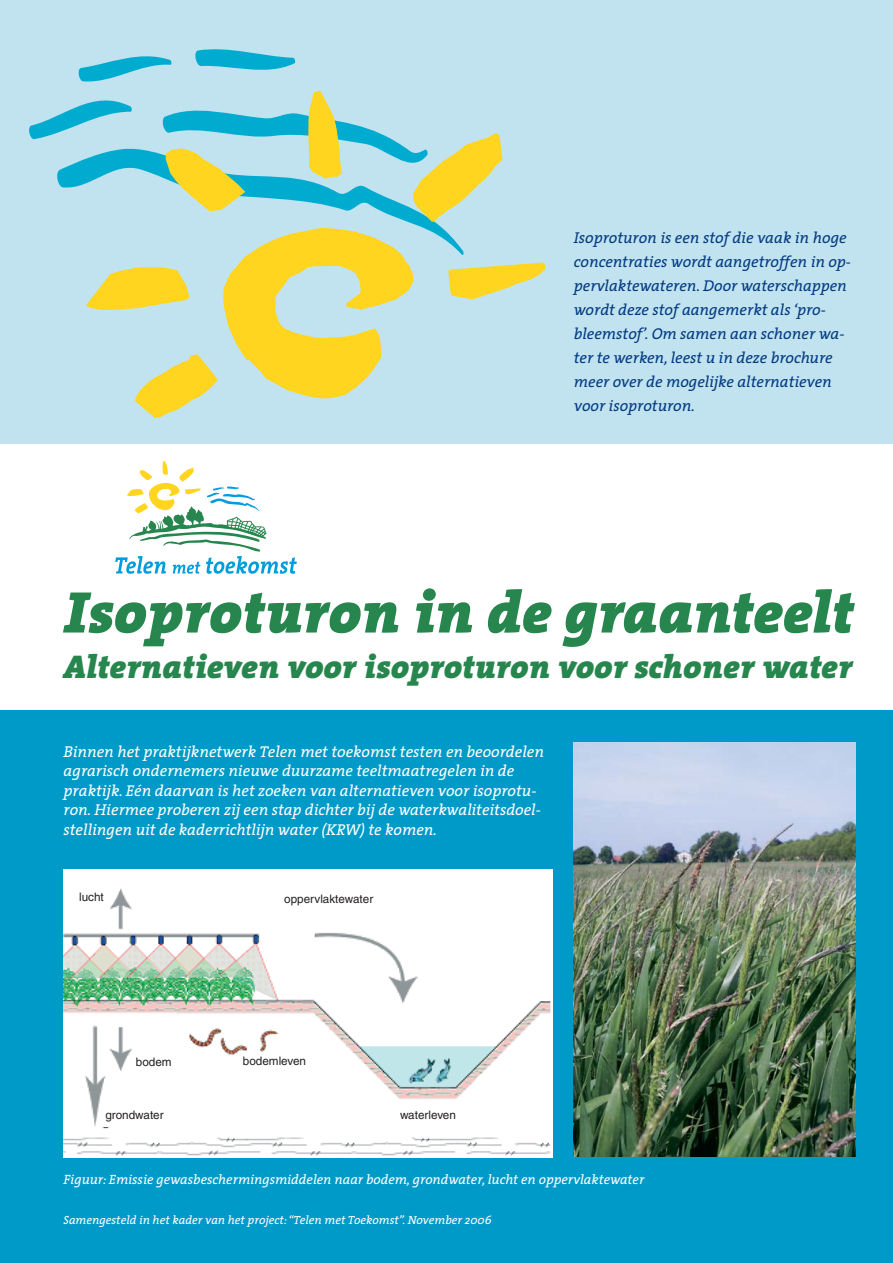
<style>
.page{position:relative;width:893px;height:1263px;background:#fff}
.page>*{position:absolute;margin:0;border:0;box-sizing:border-box;transform-origin:0 0}
.t1{font:italic 900 59.25px "The Serif";color:#26864d}
.t2{font:italic 900 33px "The Serif";color:#26864d}
.t3{font:italic 15.75px/19.5px "The Serif";color:#fff}
.t4{font:italic 15.75px/24px "The Serif";color:#013a81}
.t5{font:italic 13.5px "The Serif";color:#fff}
.t6{font:italic 11.85px "The Serif";color:#fff}
.t7{font:11.7px "Helvetica";color:#231f20}
</style>
<div class="page">
<div style="left:0;top:711px;width:893px;height:552px;background:#009ac8"></div>
<svg style="left:115px;top:461px;width:182px;height:113px"></svg>
<div style="left:0;top:1px;width:893px;height:443px;background:#c1e2ef"></div>
<svg style="left:29px;top:49px;width:517px;height:369px"></svg>
<img style="left:574px;top:743px;width:281px;height:413px">
<img style="left:64px;top:869px;width:489px;height:288px">
<div style="left:280px;top:894px;width:97px;height:17px;background:#fff"></div>
<div style="left:74px;top:893px;width:35px;height:16px;background:#fff"></div>
<div style="left:130px;top:1057px;width:48px;height:16px;background:#fff"></div>
<div style="left:102px;top:1110px;width:65px;height:16px;background:#fff"></div>
<div style="left:395px;top:1110px;width:66px;height:16px;background:#fff"></div>
<div style="left:240px;top:1057px;width:69px;height:16px;background:#fff"></div>
<p class="t4" style="left:574px;top:227px;width:279px">Isoproturon is een stof die vaak in hoge concentraties wordt aangetroffen in op&shy;pervlaktewateren. Door waterschappen wordt deze stof aangemerkt als ‘pro&shy;bleemstof’. Om samen aan schoner wa&shy;ter te werken, leest u in deze brochure meer over de mogelijke alternatieven voor isoproturon.</p>
<h1 class="t1" style="left:64px;top:591px;width:791px">Isoproturon in de graanteelt</h1>
<h2 class="t2" style="left:64px;top:654px;width:790px">Alternatieven voor isoproturon voor schoner water</h2>
<p class="t3" style="left:64px;top:743px;width:482px">Binnen het praktijknetwerk Telen met toekomst testen en beoordelen agrarisch ondernemers nieuwe duurzame teeltmaatregelen in de praktijk. Eén daarvan is het zoeken van alternatieven voor isoprotu&shy;ron. Hiermee proberen zij een stap dichter bij de waterkwaliteitsdoel&shy;stellingen uit de kaderrichtlijn water (KRW) te komen.</p>
<p class="t7" style="left:79px;top:893px;width:26px">lucht</p>
<p class="t7" style="left:284px;top:894px;width:90px">oppervlaktewater</p>
<p class="t7" style="left:136px;top:1057px;width:37px">bodem</p>
<p class="t7" style="left:243px;top:1057px;width:65px">bodemleven</p>
<p class="t7" style="left:105px;top:1110px;width:60px">grondwater</p>
<p class="t7" style="left:400px;top:1110px;width:57px">waterleven</p>
<p class="t5" style="left:64px;top:1175px;width:582px">Figuur: Emissie gewasbeschermingsmiddelen naar bodem, grondwater, lucht en oppervlaktewater</p>
<p class="t6" style="left:64px;top:1216px;width:429px">Samengesteld in het kader van het project: “Telen met Toekomst”. November 2006</p>
</div>
